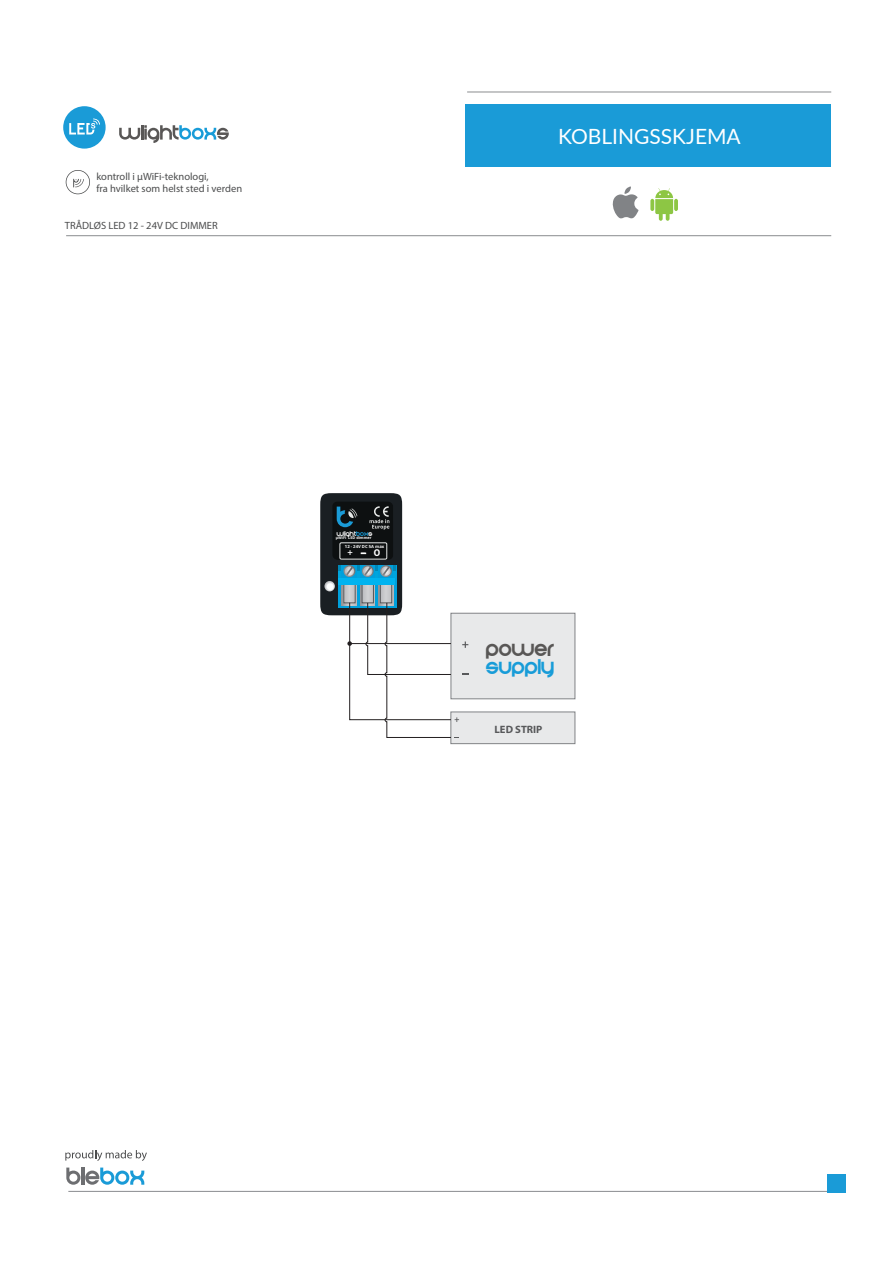
<style>
.page{position:relative;width:893px;height:1263px;background:#fff}
.page>*{position:absolute;margin:0;border:0;box-sizing:border-box;transform-origin:0 0}
.t1{font:21px "Lato";color:#fff}
.t2{font:17.85px "And Then It Ends";letter-spacing:-.005em;color:#189cd8}
.t3{font:17.85px "And Then It Ends";letter-spacing:-.005em;color:#595756}
.t4{font:700 10.65px "Myriad Pro";color:#58595b}
.t5{font:10.5px/12px "Myriad Pro";color:#4b4c4d}
.t6{font:700 10.05px "Myriad Pro";color:#fff;scale:.9 1}
.t7{font:700 9px "Myriad Pro";color:#fff}
.t8{font:5.55px "And Then It Ends";letter-spacing:-.005em;color:#fff}
.t9{font:700 4.2px "Open Sans";color:#fff}
.t10{font:700 3.9px "Open Sans";color:#fff}
.s1{color:#179bd8}
</style>
<div class="page">
<div style="left:465px;top:104px;width:366px;height:63px;background:#1a9bd7"></div>
<hr style="left:467px;top:92px;width:364px;height:1px;background:#8a8c8f">
<hr style="left:66px;top:235px;width:765px;height:1px;background:#8a8c8f">
<svg style="left:655px;top:188px;width:18px;height:33px"></svg>
<svg style="left:650px;top:199px;width:4px;height:12px"></svg>
<svg style="left:674px;top:199px;width:4px;height:12px"></svg>
<svg style="left:612px;top:186px;width:27px;height:32px"></svg>
<hr style="left:68px;top:1191px;width:775px;height:1px;background:#8a8c8f">
<div style="left:828px;top:1174px;width:18px;height:18px;background:#1a9bd7"></div>
<svg style="left:66px;top:1167px;width:78px;height:18px"></svg>
<svg style="left:65px;top:1150px;width:82px;height:11px"></svg>
<svg style="left:66px;top:170px;width:24px;height:24px"></svg>
<svg style="left:119px;top:125px;width:110px;height:18px"></svg>
<div style="left:63px;top:106px;width:43px;height:43px;background:#1a9bd7;border-radius:50%"></div>
<svg style="left:69px;top:118px;width:31px;height:17px"></svg>
<div style="left:450px;top:711px;width:125px;height:33px;background:#e8e9ea;border:1px solid #818386"></div>
<div style="left:320px;top:493px;width:82px;height:122px;background:#1a1f23;border-radius:12px"></div>
<div style="left:338px;top:565px;width:57px;height:43px;background:#00a0dc"></div>
<svg style="left:341px;top:591px;width:16px;height:14px"></svg>
<div style="left:344px;top:584px;width:11px;height:18px;background:#c9cacc"></div>
<div style="left:343px;top:578px;width:13px;height:25px;border:1px solid #57585a"></div>
<svg style="left:360px;top:591px;width:15px;height:11px"></svg>
<div style="left:362px;top:584px;width:11px;height:18px;background:#c9cacc"></div>
<div style="left:362px;top:578px;width:12px;height:25px;border:1px solid #57585a"></div>
<div style="left:378px;top:578px;width:16px;height:27px;background:#999a9d"></div>
<div style="left:380px;top:584px;width:12px;height:18px;background:#cacbcd"></div>
<div style="left:380px;top:578px;width:12px;height:25px;border:1px solid #57585a"></div>
<hr style="left:394px;top:565px;width:2px;height:42px;background:#00a0dc">
<svg style="left:324px;top:502px;width:71px;height:89px"></svg>
<div style="left:451px;top:613px;width:124px;height:86px;background:#e8e9ea;border:1px solid #818386"></div>
<svg style="left:347px;top:602px;width:121px;height:136px"></svg>
<p class="t5" style="left:96px;top:170px;width:147px">kontroll i μWiFi-teknologi,<br>fra hvilket som helst sted i verden</p>
<p class="t5" style="left:65px;top:219px;width:154px">TRÅDLØS LED 12 - 24V DC DIMMER</p>
<h1 class="t1" style="left:558px;top:122px;width:184px">KOBLINGSSKJEMA</h1>
<p class="t8" style="left:337px;top:531px;width:37px">wlight<span class="s1">Box</span>s</p>
<p class="t10" style="left:336px;top:535px;width:37px">µWiFi LED dimmer</p>
<p class="t9" style="left:345px;top:544px;width:41px">12 - 24V DC 5A max</p>
<p class="t7" style="left:348px;top:546px;width:7px">+</p>
<p class="t6" style="left:374px;top:546px;width:9px">O</p>
<h2 class="t3" style="left:486px;top:641px;width:70px">power</h2>
<h2 class="t2" style="left:486px;top:659px;width:70px">supply</h2>
<p class="t4" style="left:494px;top:722px;width:49px">LED STRIP</p>
</div>
